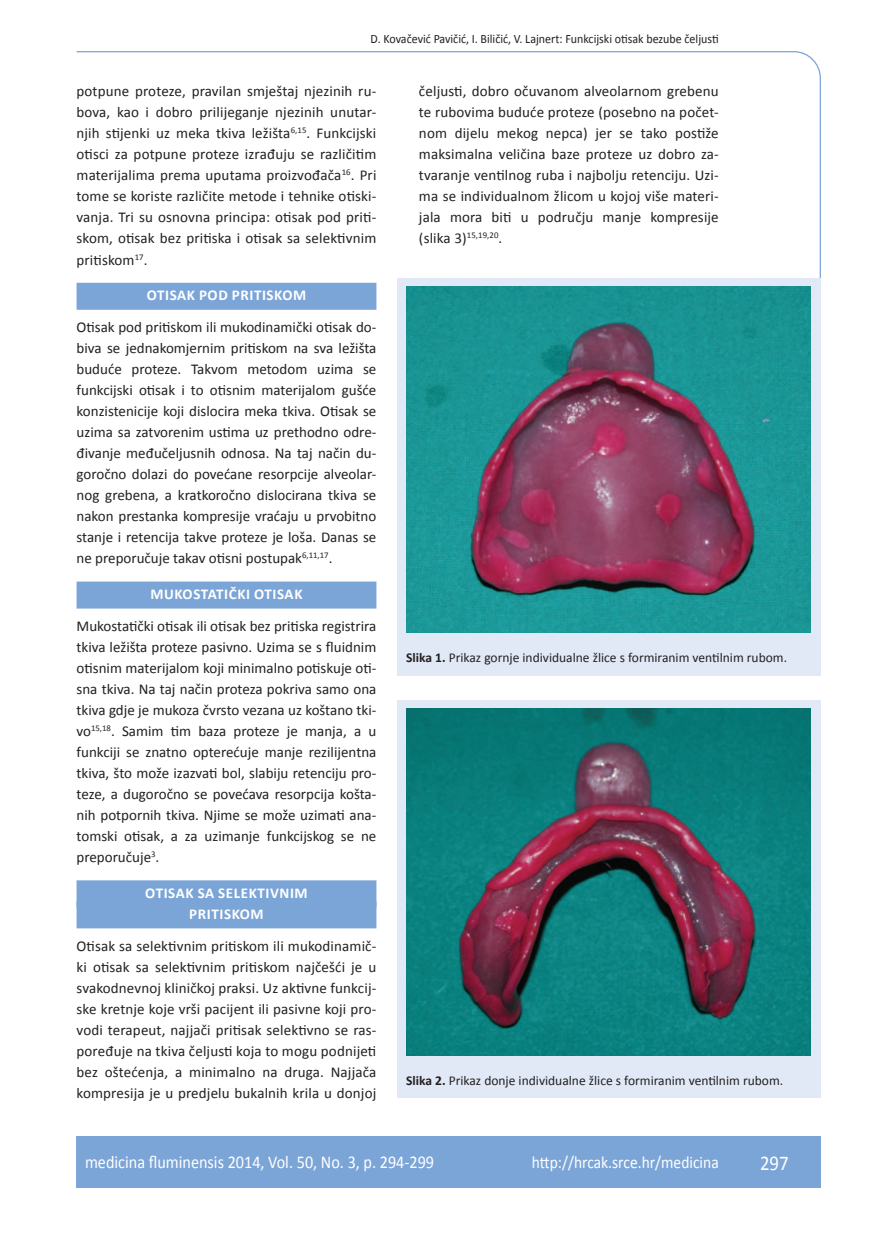
<style>
.page{position:relative;width:872px;height:1234px;background:#fff}
.page>*{position:absolute;margin:0;border:0;box-sizing:border-box;transform-origin:0 0}
.t1{font:21px "Calibri";color:#fff;scale:.9 1}
.t2{font:18px "Calibri";color:#fff;scale:.9 1}
.t3{font:17.25px "Calibri";color:#fff;scale:.9 1}
.t4{font:15px/21px "Calibri";letter-spacing:.01em;color:#231f20;text-align:justify}
.t5{font:700 15px/21px "Calibri";letter-spacing:.04em;color:#fff;text-align:center}
.t6{font:13.5px "Calibri";color:#231f20}
.t7{font:12.75px "Calibri";color:#231f20;scale:.94 1}
.s1{font-weight:700}
</style>
<div class="page">
<svg style="left:76px;top:51px;width:745px;height:275px"></svg>
<div style="left:77px;top:1135px;width:744px;height:51px;background:#7ca5d7"></div>
<div style="left:77px;top:283px;width:299px;height:27px;background:#7ca5d7"></div>
<div style="left:77px;top:581px;width:299px;height:27px;background:#7ca5d7"></div>
<div style="left:77px;top:880px;width:299px;height:27px;background:#7ca5d7"></div>
<div style="left:77px;top:901px;width:299px;height:27px;background:#7ca5d7"></div>
<div style="left:398px;top:278px;width:423px;height:397px;background:#e1e9f6"></div>
<img style="left:406px;top:286px;width:404px;height:346px">
<div style="left:398px;top:700px;width:423px;height:397px;background:#e1e9f6"></div>
<img style="left:406px;top:708px;width:404px;height:346px">
<p class="t7" style="left:371px;top:30px;width:372px">D. Kovačević Pavičić, I. Biličić, V. Lajnert: Funkcijski otisak bezube čeljusti</p>
<p class="t4" style="left:77px;top:80px;width:301px">potpune proteze, pravilan smještaj njezinih ru&shy;bova, kao i dobro prilijeganje njezinih unutar&shy;njih stijenki uz meka tkiva ležišta<sup>6,15</sup>. Funkcijski otisci za potpune proteze izrađuju se različitim materijalima prema uputama proizvođača<sup>16</sup>. Pri tome se koriste različite metode i tehnike otiski&shy;vanja. Tri su osnovna principa: otisak pod priti&shy;skom, otisak bez pritiska i otisak sa selektivnim pritiskom<sup>17</sup>.</p>
<p class="t5" style="left:147px;top:284px;width:161px">OTISAK POD PRITISKOM</p>
<p class="t4" style="left:77px;top:316px;width:301px">Otisak pod pritiskom ili mukodinamički otisak do&shy;biva se jednakomjernim pritiskom na sva ležišta buduće proteze. Takvom metodom uzima se funkcijski otisak i to otisnim materijalom gušće konzistenicije koji dislocira meka tkiva. Otisak se uzima sa zatvorenim ustima uz prethodno odre&shy;đivanje međučeljusnih odnosa. Na taj način du&shy;goročno dolazi do povećane resorpcije alveolar&shy;nog grebena, a kratkoročno dislocirana tkiva se nakon prestanka kompresije vraćaju u prvobitno stanje i retencija takve proteze je loša. Danas se ne preporučuje takav otisni postupak<sup>6,11,17</sup>.</p>
<p class="t5" style="left:150px;top:582px;width:154px">MUKOSTATIČKI OTISAK</p>
<p class="t4" style="left:77px;top:614px;width:301px">Mukostatički otisak ili otisak bez pritiska registrira tkiva ležišta proteze pasivno. Uzima se s fluidnim otisnim materijalom koji minimalno potiskuje oti&shy;sna tkiva. Na taj način proteza pokriva samo ona tkiva gdje je mukoza čvrsto vezana uz koštano tki&shy;vo<sup>15,18</sup>. Samim tim baza proteze je manja, a u funkciji se znatno opterećuje manje rezilijentna tkiva, što može izazvati bol, slabiju retenciju pro&shy;teze, a dugoročno se povećava resorpcija košta&shy;nih potpornih tkiva. Njime se može uzimati ana&shy;tomski otisak, a za uzimanje funkcijskog se ne preporučuje<sup>3</sup>.</p>
<p class="t5" style="left:145px;top:881px;width:164px">OTISAK SA SELEKTIVNIM<br>PRITISKOM</p>
<p class="t4" style="left:77px;top:934px;width:301px">Otisak sa selektivnim pritiskom ili mukodinamič&shy;ki otisak sa selektivnim pritiskom najčešći je u svakodnevnoj kliničkoj praksi. Uz aktivne funkcij&shy;ske kretnje koje vrši pacijent ili pasivne koji pro&shy;vodi terapeut, najjači pritisak selektivno se ras&shy;poređuje na tkiva čeljusti koja to mogu podnijeti bez oštećenja, a minimalno na druga. Najjača kompresija je u predjelu bukalnih krila u donjoj</p>
<p class="t4" style="left:419px;top:80px;width:301px">čeljusti, dobro očuvanom alveolarnom grebenu te rubovima buduće proteze (posebno na počet&shy;nom dijelu mekog nepca) jer se tako postiže maksimalna veličina baze proteze uz dobro za&shy;tvaranje ventilnog ruba i najbolju retenciju. Uzi&shy;ma se individualnom žlicom u kojoj više materi&shy;jala mora biti u području manje kompresije (slika 3)<sup>15,19,20</sup>.</p>
<p class="t6" style="left:406px;top:649px;width:382px"><span class="s1">Slika 1.</span> Prikaz gornje individualne žlice s formiranim ventilnim rubom.</p>
<p class="t6" style="left:406px;top:1071px;width:378px"><span class="s1">Slika 2.</span> Prikaz donje individualne žlice s formiranim ventilnim rubom.</p>
<p class="t2" style="left:85px;top:1150px;width:389px">medicina fluminensis 2014, Vol. 50, No. 3, p. 294-299</p>
<p class="t3" style="left:532px;top:1151px;width:209px">http://hrcak.srce.hr/medicina</p>
<h1 class="t1" style="left:760px;top:1149px;width:33px">297</h1>
</div>
